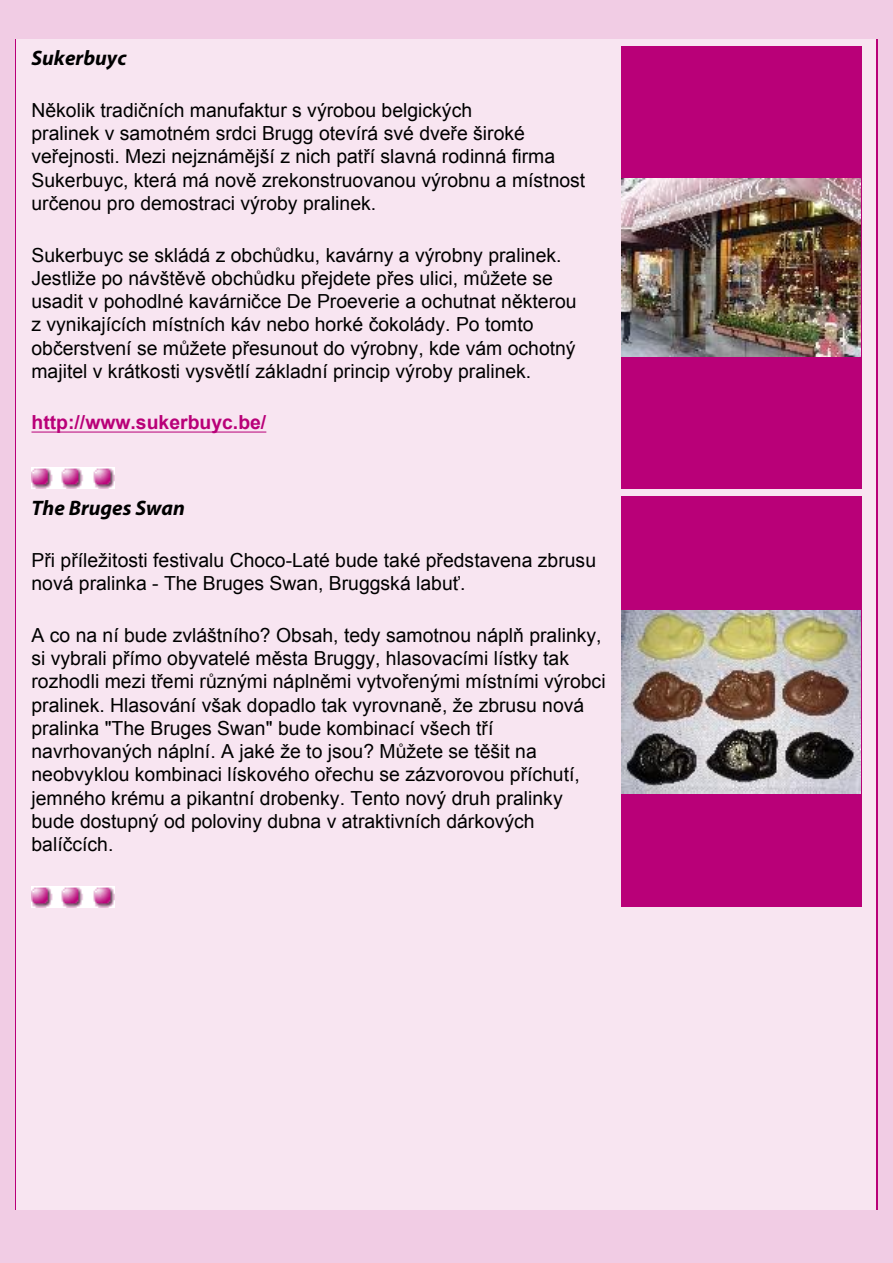
<style>
.page{position:relative;width:893px;height:1263px;background:#fff}
.page>*{position:absolute;margin:0;border:0;box-sizing:border-box;transform-origin:0 0}
.t1{font:italic 700 21px "Myriad Pro";color:#000}
.t2{font:19.35px/23.2px "Arial";color:#000}
.t3{font:700 19.35px "Arial";color:#b90078}
</style>
<div class="page">
<div style="left:0;top:0;width:892px;height:1263px;background:#f1cce4"></div>
<hr style="left:15px;top:39px;width:1px;height:1170px;background:#b90078">
<hr style="left:876px;top:39px;width:2px;height:1170px;background:#b90078">
<div style="left:16px;top:39px;width:860px;height:1170px;background:#f8e5f1"></div>
<div style="left:621px;top:46px;width:240px;height:443px;background:#b90078"></div>
<div style="left:621px;top:496px;width:240px;height:411px;background:#b90078"></div>
<hr style="left:32px;top:432px;width:234px;height:1px;background:#b90078">
<img style="left:32px;top:468px;width:82px;height:21px">
<img style="left:622px;top:178px;width:238px;height:179px">
<img style="left:32px;top:886px;width:82px;height:21px">
<img style="left:622px;top:610px;width:238px;height:183px">
<p class="t1" style="left:32px;top:46px;width:96px">Sukerbuyc</p>
<p class="t2" style="left:32px;top:99px;width:555px">Několik tradičních manufaktur s výrobou belgických<br>pralinek v samotném srdci Brugg otevírá své dveře široké veřejnosti. Mezi nejznámější z nich patří slavná rodinná firma Sukerbuyc, která má nově zrekonstruovanou výrobnu a místnost určenou pro demostraci výroby pralinek.</p>
<p class="t2" style="left:32px;top:243px;width:547px">Sukerbuyc se skládá z obchůdku, kavárny a výrobny pralinek.<br>Jestliže po návštěvě obchůdku přejdete přes ulici, můžete se usadit v pohodlné kavárničce De Proeverie a ochutnat některou z vynikajících místních káv nebo horké čokolády. Po tomto občerstvení se můžete přesunout do výrobny, kde vám ochotný majitel v krátkosti vysvětlí základní princip výroby pralinek.</p>
<p class="t3" style="left:32px;top:410px;width:236px">http://www.sukerbuyc.be/</p>
<p class="t1" style="left:32px;top:496px;width:155px">The Bruges Swan</p>
<p class="t2" style="left:32px;top:548px;width:566px">Při příležitosti festivalu Choco-Laté bude také představena zbrusu nová pralinka - The Bruges Swan, Bruggská labuť.</p>
<p class="t2" style="left:32px;top:624px;width:576px">A co na ní bude zvláštního? Obsah, tedy samotnou náplň pralinky, si vybrali přímo obyvatelé města Bruggy, hlasovacími lístky tak rozhodli mezi třemi různými náplněmi vytvořenými místními výrobci pralinek. Hlasování však dopadlo tak vyrovnaně, že zbrusu nová pralinka "The Bruges Swan" bude kombinací všech tří navrhovaných náplní. A jaké že to jsou? Můžete se těšit na neobvyklou kombinaci lískového ořechu se zázvorovou příchutí, jemného krému a pikantní drobenky. Tento nový druh pralinky bude dostupný od poloviny dubna v atraktivních dárkových balíčcích.</p>
</div>
